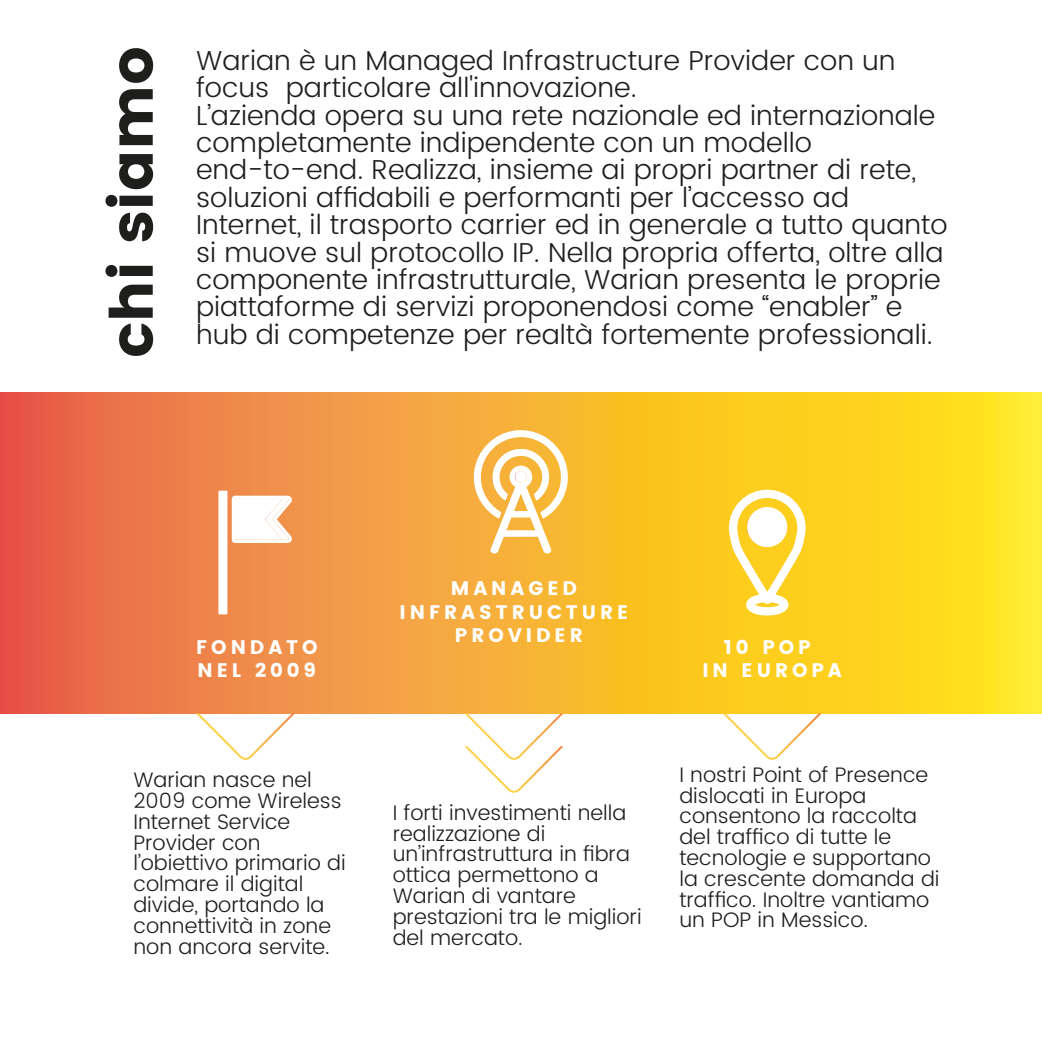
<style>
.page{position:relative;width:1042px;height:1042px;background:#fff}
.page>*{position:absolute;margin:0;border:0;box-sizing:border-box;transform-origin:0 0}
.t1{font:300 27.3px/27.3px "Poppins";color:#1e1e1c}
.t2{font:300 21px/20.8px "Poppins";color:#1e1e1c}
.t3{font:19.6px/23.6px "Poppins";letter-spacing:.2em;color:#fff;text-align:center}
</style>
<div class="page">
<svg style="left:0;top:393px;width:1042px;height:320px;background:#f5ab34"></svg>
<svg style="left:472px;top:430px;width:96px;height:124px"></svg>
<div style="left:515px;top:471px;width:11px;height:11px;background:#fff;border-radius:50%"></div>
<div style="left:515px;top:471px;width:12px;height:11px;border:1px solid #fff;border-radius:50%"></div>
<svg style="left:218px;top:491px;width:74px;height:123px"></svg>
<svg style="left:727px;top:488px;width:80px;height:129px"></svg>
<svg style="left:196px;top:713px;width:99px;height:47px"></svg>
<svg style="left:722px;top:713px;width:100px;height:47px"></svg>
<svg style="left:464px;top:713px;width:99px;height:80px"></svg>
<svg style="left:109px;top:285px;width:44px;height:71px"></svg>
<svg style="left:105px;top:265px;width:48px;height:12px"></svg>
<svg style="left:119px;top:213px;width:34px;height:28px"></svg>
<svg style="left:105px;top:195px;width:48px;height:12px"></svg>
<svg style="left:119px;top:154px;width:34px;height:35px"></svg>
<svg style="left:119px;top:89px;width:34px;height:56px"></svg>
<svg style="left:119px;top:48px;width:34px;height:35px"></svg>
<p class="t1" style="left:196px;top:48px;width:753px">Warian è un Managed Infrastructure Provider con un focus particolare all'innovazione.<br>L’azienda opera su una rete nazionale ed internazionale completamente indipendente con un modello end-to-end. Realizza, insieme ai propri partner di rete, soluzioni affidabili e performanti per l’accesso ad Internet, il trasporto carrier ed in generale a tutto quanto si muove sul protocollo IP. Nella propria offerta, oltre alla componente infrastrutturale, Warian presenta le proprie piattaforme di servizi proponendosi come “enabler” e hub di competenze per realtà fortemente professionali.</p>
<p class="t3" style="left:196px;top:635px;width:123px;text-align:left">FONDATO<br>NEL 2009</p>
<p class="t2" style="left:133px;top:770px;width:214px">Warian nasce nel<br>2009 come Wireless<br>Internet Service<br>Provider con l’obiettivo primario di colmare il digital divide, portando la connettività in zone non ancora servite.</p>
<p class="t3" style="left:399px;top:577px;width:230px">MANAGED<br>INFRASTRUCTURE<br>PROVIDER</p>
<p class="t2" style="left:393px;top:803px;width:250px">I forti investimenti nella realizzazione di un’infrastruttura in fibra ottica permettono a<br>Warian di vantare prestazioni tra le migliori del mercato.</p>
<p class="t3" style="left:702px;top:635px;width:141px">10 POP<br>IN EUROPA</p>
<p class="t2" style="left:679px;top:765px;width:262px">I nostri Point of Presence dislocati in Europa consentono la raccolta del traffico di tutte le tecnologie e supportano la crescente domanda di traffico. Inoltre vantiamo un POP in Messico.</p>
</div>
